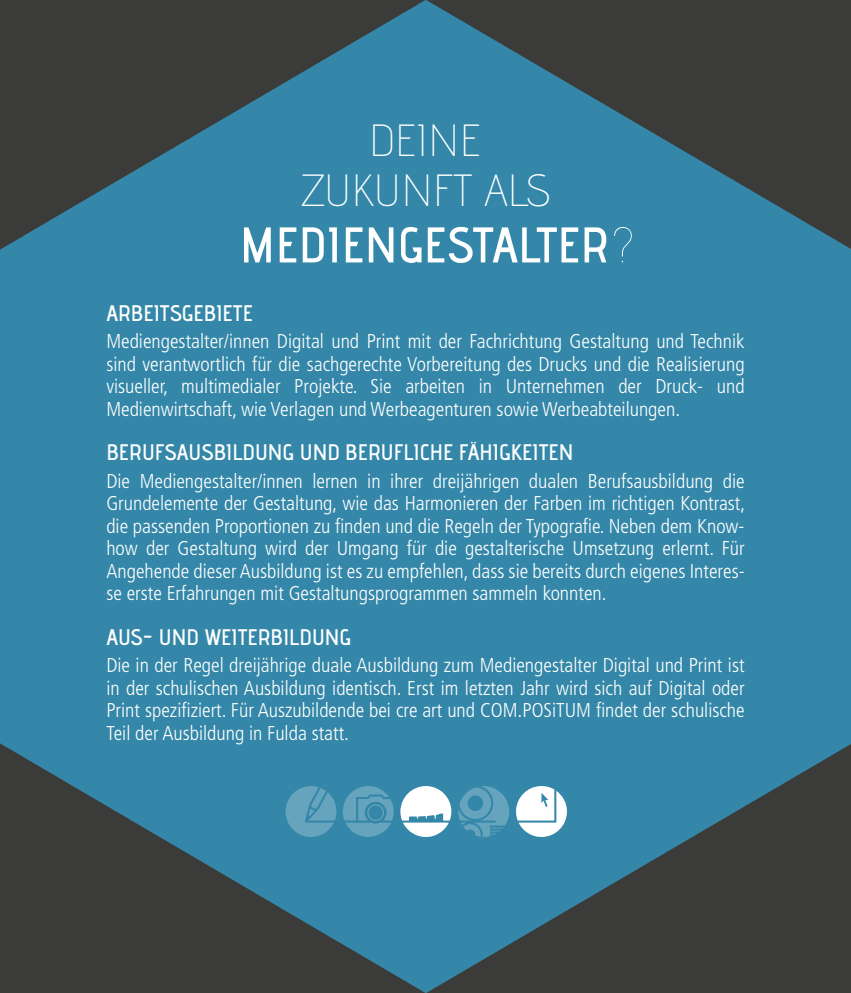
<style>
.page{position:relative;width:851px;height:993px;background:#fff}
.page>*{position:absolute;margin:0;border:0;box-sizing:border-box;transform-origin:0 0}
.t1{font:50px "advent Bd 2";color:#fff}
.t2{font:45px/50px "advent Lt 2";letter-spacing:.005em;color:#fff;text-align:center}
.t3{font:22.5px "advent Bd 2";color:#fff}
.t4{font:300 condensed 20px/22.5px "Frutiger";color:#fff;text-align:justify}
.s1{font-family:"advent Lt 3"}
</style>
<div class="page">
<div style="left:0;top:0;width:850px;height:992px;background:#3487a8"></div>
<svg style="left:0;top:743px;width:425px;height:249px"></svg>
<svg style="left:426px;top:744px;width:424px;height:248px"></svg>
<svg style="left:0;top:0;width:425px;height:249px"></svg>
<svg style="left:426px;top:0;width:424px;height:249px"></svg>
<h2 class="t2" style="left:300px;top:114px;width:252px">DEINE<br>ZUKUNFT ALS</h2>
<h1 class="t1" style="left:240px;top:214px;width:397px">MEDIENGESTALTER<span class="s1">?</span></h1>
<p class="t3" style="left:106px;top:299px;width:148px">ARBEITSGEBIETE</p>
<p class="t4" style="left:106px;top:330px;width:639px">Mediengestalter/innen Digital und Print mit der Fachrichtung Gestaltung und Technik sind verantwortlich für die sachgerechte Vorbereitung des Drucks und die Realisierung visueller, multimedialer Projekte. Sie arbeiten in Unternehmen der Druck- und Medienwirtschaft, wie Verlagen und Werbeagenturen sowie Werbeabteilungen.</p>
<p class="t3" style="left:106px;top:438px;width:468px">BERUFSAUSBILDUNG UND BERUFLICHE FÄHIGKEITEN</p>
<p class="t4" style="left:106px;top:470px;width:640px">Die Mediengestalter/innen lernen in ihrer dreijährigen dualen Berufsausbildung die Grundelemente der Gestaltung, wie das Harmonieren der Farben im richtigen Kontrast, die passenden Proportionen zu finden und die Regeln der Typografie. Neben dem Know&shy;how der Gestaltung wird der Umgang für die gestalterische Umsetzung erlernt. Für Angehende dieser Ausbildung ist es zu empfehlen, dass sie bereits durch eigenes Interes&shy;se erste Erfahrungen mit Gestaltungsprogrammen sammeln konnten.</p>
<p class="t3" style="left:106px;top:623px;width:246px">AUS- UND WEITERBILDUNG</p>
<p class="t4" style="left:106px;top:654px;width:639px">Die in der Regel dreijährige duale Ausbildung zum Mediengestalter Digital und Print ist in der schulischen Ausbildung identisch. Erst im letzten Jahr wird sich auf Digital oder Print spezifiziert. Für Auszubildende bei cre art und COM.POSiTUM findet der schulische Teil der Ausbildung in Fulda statt.</p>
</div>
